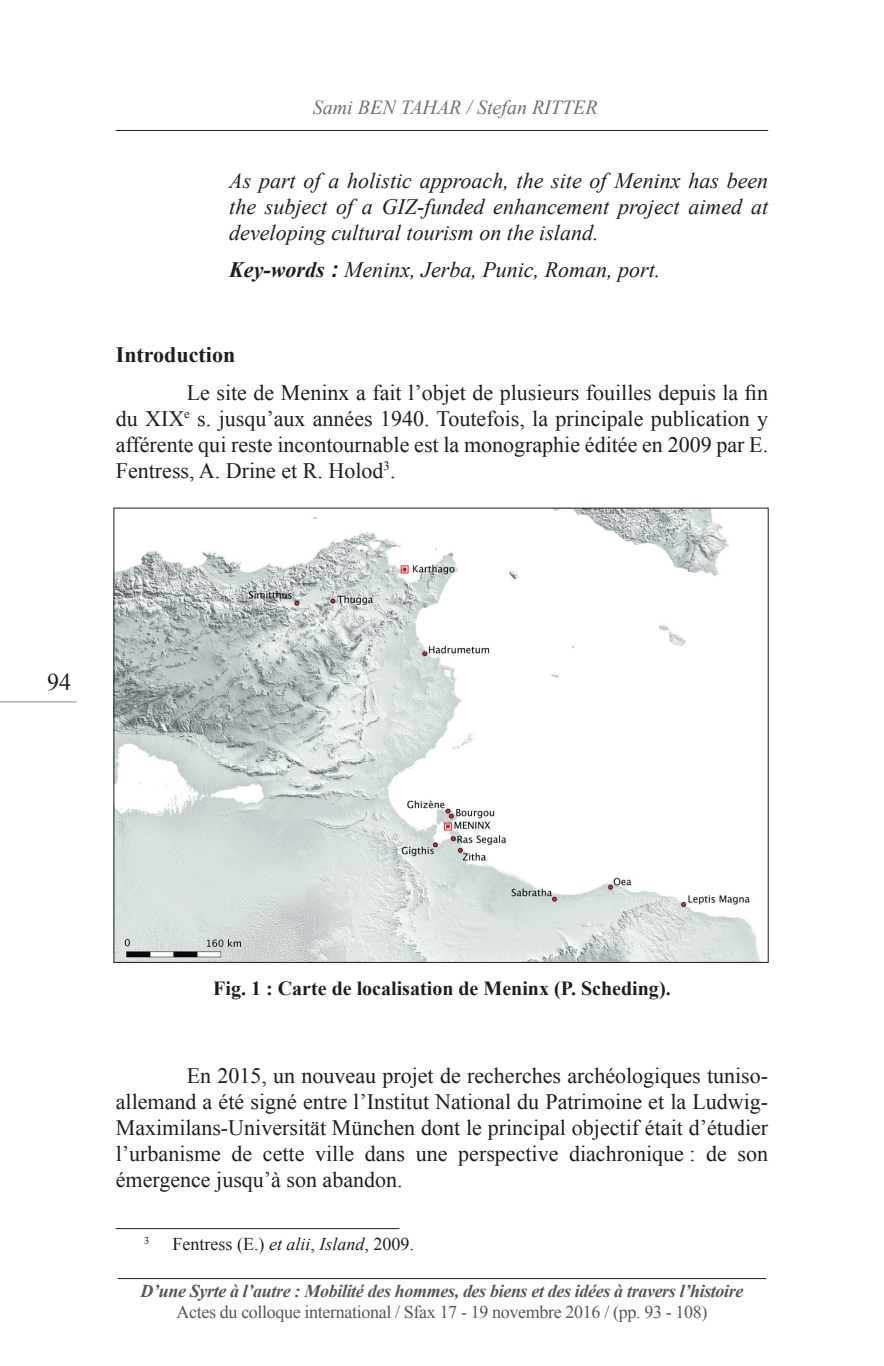
<style>
.page{position:relative;width:884px;height:1366px;background:#fff}
.page>*{position:absolute;margin:0;border:0;box-sizing:border-box;transform-origin:0 0}
.t1{font:24px "Times New Roman PSMT2";color:#1d1e1f}
.t2{font:22px/26px "Times New Roman";color:#1d1e1f;text-align:justify}
.t3{font:italic 22px/26px "Times New Roman";color:#1d1e1f;text-align:justify}
.t4{font:22px/26px "Times New Roman PSMT2";color:#1d1e1f;text-align:right}
.t5{font:22px "Times New Roman PS Bold MT2";color:#1d1e1f}
.t6{font:20px "Times New Roman PS Bold MT2";color:#1d1e1f}
.t7{font:italic 20px "Times New Roman";color:#707071}
.t8{font:italic 700 18px "Times New Roman";letter-spacing:-.02em;color:#575758}
.t9{font:18px "Times New Roman";letter-spacing:-.02em;color:#575758}
.t10{font:18px "Times New Roman";color:#1d1e1f}
.t11{font:10.4px "Times New Roman";color:#1d1e1f}
.s1{font-weight:700}
.s2{font-family:"Arial";font-weight:700}
.s3{font-family:"Times New Roman"}
.s4{font-style:italic}
</style>
<div class="page">
<hr style="left:116px;top:130px;width:652px;height:1px;background:#1d1e1f">
<hr style="left:0;top:701px;width:77px;height:1px;background:#1d1e1f">
<hr style="left:118px;top:1277px;width:648px;height:1px;background:#1d1e1f">
<hr style="left:116px;top:1227px;width:283px;height:1px;background:#1d1e1f">
<img style="left:115px;top:509px;width:646px;height:451px">
<p class="t7" style="left:313px;top:93px;width:286px">Sami BEN TAHAR / Stefan RITTER</p>
<p class="t3" style="left:229px;top:167px;width:540px">As part of a holistic approach, the site of Meninx has been the subject of a GIZ-funded enhancement project aimed at developing cultural tourism on the island.</p>
<p class="t3" style="left:229px;top:256px;width:432px"><span class="s1">Key-words</span> <span class="s2">:</span> Meninx, Jerba, Punic, Roman, port.</p>
<p class="t5" style="left:116px;top:339px;width:121px">Introduction</p>
<p class="t4" style="left:116px;top:379px;width:653px">Le site de Meninx a fait l’objet de plusieurs fouilles depuis la fin<br><span class="s3">du XIX</span><sup>e</sup> s. jusqu’aux années 1940. Toutefois, la principale publication y</p>
<p class="t2" style="left:116px;top:431px;width:653px">afférente qui reste incontournable est la monographie éditée en 2009 par E.</p>
<p class="t4" style="left:116px;top:457px;width:281px">Fentress, A. Drine et R. Holod<sup>3</sup><span class="s3">.</span></p>
<p class="t1" style="left:47px;top:665px;width:25px">94</p>
<p class="t6" style="left:213px;top:974px;width:459px">Fig. 1 : Carte de localisation de Meninx (P. Scheding).</p>
<p class="t2" style="left:116px;top:1062px;width:654px;text-indent:71px">En 2015, un nouveau projet de recherches archéologiques tuniso&shy;allemand a été signé entre l’Institut National du Patrimoine et la Ludwig-Maximilans-Universität München dont le principal objectif était d’étudier l’urbanisme de cette ville dans une perspective diachronique : de son émergence jusqu’à son abandon.</p>
<p class="t11" style="left:144px;top:1233px;width:7px">3</p>
<p class="t10" style="left:172px;top:1231px;width:243px">Fentress (E.) <span class="s4">et alii</span>, <span class="s4">Island</span>, 2009.</p>
<p class="t8" style="left:140px;top:1277px;width:604px">D’une Syrte à l’autre : Mobilité des hommes, des biens et des idées à travers l’histoire</p>
<p class="t9" style="left:176px;top:1300px;width:532px">Actes du colloque international / Sfax 17 - 19 novembre 2016 / (pp. 93 - 108)</p>
</div>
